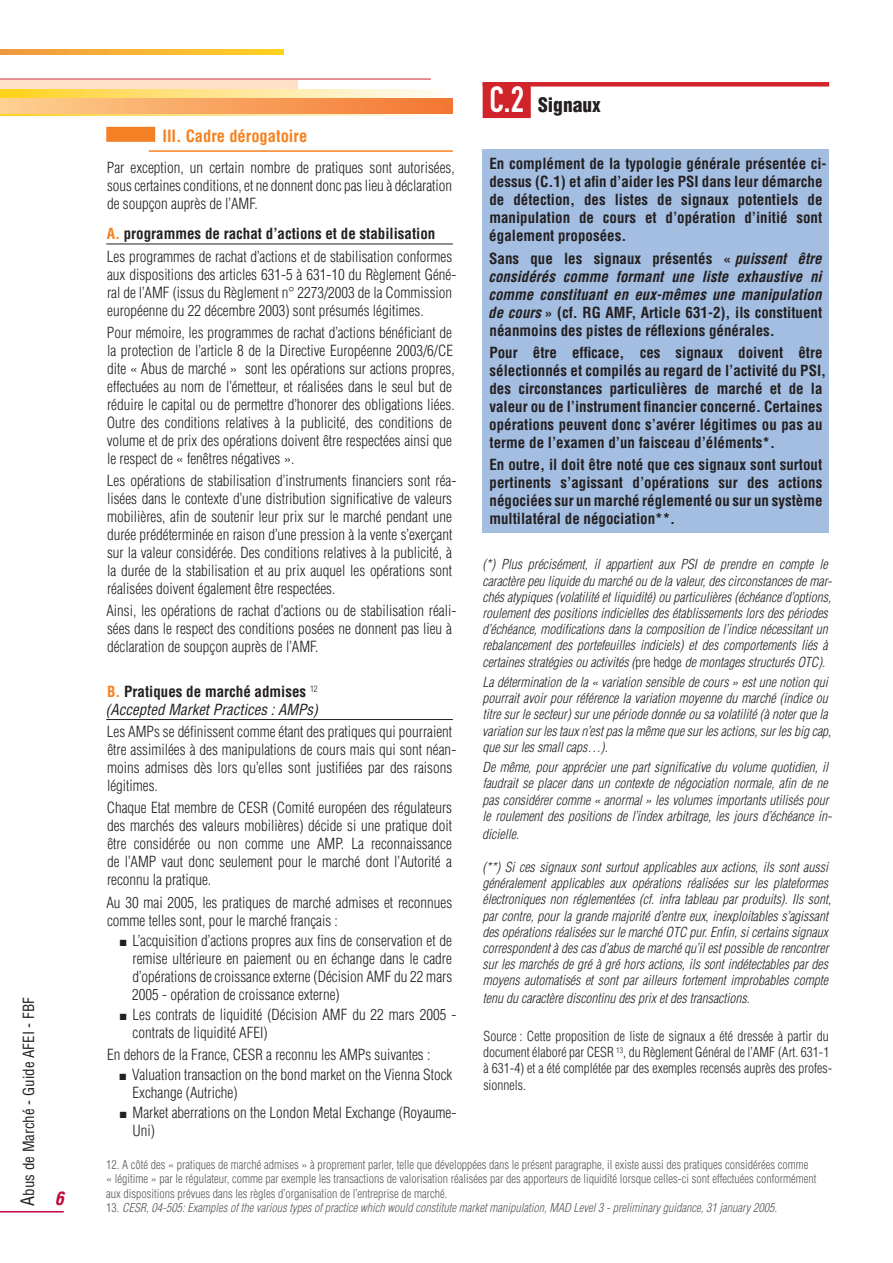
<style>
.page{position:relative;width:893px;height:1263px;background:#fff}
.page>*{position:absolute;margin:0;border:0;box-sizing:border-box;transform-origin:0 0}
.t1{font:900 condensed 19.5px "Helvetica";color:#231f20}
.t2{font:700 condensed 16.5px "Helvetica";color:#f58220}
.t3{font:300 condensed 15px/18px "Helvetica";color:#231f20}
.t4{font:700 condensed 15px/18px "Helvetica";color:#231f20}
.t5{font:italic condensed 15px/18px "Helvetica";color:#231f20}
.t6{font:condensed 15px "Helvetica";color:#231f20}
.t7{font:italic 300 condensed 13.5px/16.2px "Helvetica";color:#231f20}
.t8{font:300 condensed 13.5px/16.2px "Helvetica";color:#231f20}
.t9{font:300 condensed 12px/14.4px "Helvetica";color:#57585a}
.t10{font:italic 300 condensed 12px "Helvetica";color:#57585a}
.t11{font:9px "Zapf Dingbats ITC";color:#231f20}
.s1{font-size:18px}
.s2{font-weight:700;color:#f58220}
.s3{font-weight:700}
.s4{font-weight:700;font-style:normal;color:#f58220}
.s5{font-weight:700;font-style:normal}
.s6{font-family:"DIN Engschrift";font-weight:400;font-stretch:normal;font-size:36px;color:#fff}
.s7{font-style:italic}
.s8{font-style:normal}
</style>
<div class="page">
<hr style="left:0;top:1211px;width:64px;height:1px;background:#c2083d">
<div style="left:106px;top:127px;width:49px;height:15px;background:#f48026"></div>
<hr style="left:149px;top:150px;width:304px;height:2px;background:#f58220">
<hr style="left:106px;top:244px;width:347px;height:1px;background:#231f20">
<hr style="left:106px;top:719px;width:347px;height:1px;background:#231f20">
<div style="left:483px;top:82px;width:48px;height:36px;background:#d1232a"></div>
<div style="left:483px;top:82px;width:346px;height:5px;background:#d1232a"></div>
<div style="left:483px;top:149px;width:346px;height:384px;background:#a4bee2"></div>
<div style="left:0;top:80px;width:298px;height:21px;background:#fee1c8"></div>
<svg style="left:0;top:90px;width:446px;height:26px;background:#fddb87"></svg>
<svg style="left:0;top:50px;width:284px;height:4px"></svg>
<hr style="left:0;top:79px;width:431px;height:1px;background:#d1232a">
<svg style="left:0;top:99px;width:453px;height:14px;background:#f8a260"></svg>
<p class="t6" style="left:19px;top:1205px;width:210px;rotate:-90deg"><span class="s1">A</span>bus de Marché - Guide AFEI - FBF</p>
<p class="t2" style="left:162px;top:125px;width:146px">III. Cadre dérogatoire</p>
<p class="t3" style="left:107px;top:158px;width:349px">Par exception, un certain nombre de pratiques sont autorisées, sous certaines conditions, et ne donnent donc pas lieu à déclaration de soupçon auprès de l’AMF.</p>
<p class="t3" style="left:107px;top:223px;width:347px;line-height:22.2px"><span class="s2">A.</span> <span class="s3">programmes de rachat d’actions et de stabilisation<br></span>Les programmes de rachat d’actions et de stabilisation conformes</p>
<p class="t3" style="left:107px;top:265px;width:351px">aux dispositions des articles 631-5 à 631-10 du Règlement Géné&shy;ral de l’AMF (issus du Règlement n° 2273/2003 de la Commission européenne du 22 décembre 2003) sont présumés légitimes.</p>
<p class="t3" style="left:107px;top:323px;width:349px">Pour mémoire, les programmes de rachat d’actions bénéficiant de la protection de l’article 8 de la Directive Européenne 2003/6/CE dite « Abus de marché » sont les opérations sur actions propres, effectuées au nom de l’émetteur, et réalisées dans le seul but de réduire le capital ou de permettre d’honorer des obligations liées.<br>Outre des conditions relatives à la publicité, des conditions de volume et de prix des opérations doivent être respectées ainsi que le respect de « fenêtres négatives ».</p>
<p class="t3" style="left:107px;top:472px;width:351px">Les opérations de stabilisation d’instruments financiers sont réa&shy;lisées dans le contexte d’une distribution significative de valeurs mobilières, afin de soutenir leur prix sur le marché pendant une durée prédéterminée en raison d’une pression à la vente s’exerçant sur la valeur considérée. Des conditions relatives à la publicité, à la durée de la stabilisation et au prix auquel les opérations sont réalisées doivent également être respectées.</p>
<p class="t3" style="left:106px;top:602px;width:351px">Ainsi, les opérations de rachat d’actions ou de stabilisation réali&shy;sées dans le respect des conditions posées ne donnent pas lieu à déclaration de soupçon auprès de l’AMF.</p>
<p class="t5" style="left:105px;top:682px;width:214px"><span class="s4">B.</span> <span class="s5">Pratiques de marché admises</span> <sup>12 </sup>(Accepted Market Practices : AMPs)</p>
<p class="t3" style="left:107px;top:723px;width:351px">Les AMPs se définissent comme étant des pratiques qui pourraient être assimilées à des manipulations de cours mais qui sont néan&shy;moins admises dès lors qu’elles sont justifiées par des raisons légitimes.</p>
<p class="t3" style="left:107px;top:799px;width:347px;text-align:justify">Chaque Etat membre de CESR (Comité européen des régulateurs des marchés des valeurs mobilières) décide si une pratique doit être considérée ou non comme une AMP. La reconnaissance de l’AMP vaut donc seulement pour le marché dont l’Autorité a reconnu la pratique.</p>
<p class="t3" style="left:106px;top:893px;width:347px">Au 30 mai 2005, les pratiques de marché admises et reconnues comme telles sont, pour le marché français :</p>
<p class="t3" style="left:132px;top:931px;width:321px;text-align:justify">L’acquisition d’actions propres aux fins de conservation et de remise ultérieure en paiement ou en échange dans le cadre d’opérations de croissance externe (Décision AMF du 22 mars 2005 - opération de croissance externe)</p>
<p class="t3" style="left:132px;top:1005px;width:325px">Les contrats de liquidité (Décision AMF du 22 mars 2005 - contrats de liquidité AFEI)</p>
<p class="t3" style="left:132px;top:1045px;width:322px;line-height:20.1px;text-indent:-25px">En dehors de la France, CESR a reconnu les AMPs suivantes :<br>Valuation transaction on the bond market on the Vienna Stock</p>
<p class="t3" style="left:133px;top:1083px;width:325px;line-height:20.1px">Exchange (Autriche)<br>Market aberrations on the London Metal Exchange (Royaume-</p>
<p class="t3" style="left:133px;top:1122px;width:24px">Uni)</p>
<p class="t11" style="left:120px;top:938px;width:8px">■</p>
<p class="t11" style="left:120px;top:1013px;width:8px">■</p>
<p class="t11" style="left:119px;top:1073px;width:8px">■</p>
<p class="t11" style="left:120px;top:1111px;width:8px">■</p>
<h1 class="t1" style="left:489px;top:93px;width:113px"><span class="s6">C.2</span> Signaux</h1>
<p class="t4" style="left:489px;top:155px;width:339px">En complément de la typologie générale présentée ci&shy;dessus (C.1) et afin d’aider les PSI dans leur démarche de détection, des listes de signaux potentiels de manipulation de cours et d’opération d’initié sont également proposées.</p>
<p class="t4" style="left:488px;top:249px;width:336px;text-align:justify">Sans que les signaux présentés « <span class="s7">puissent être considérés comme formant une liste exhaustive ni comme constituant en eux-mêmes une manipulation de cours</span> » (cf. RG AMF, Article 631-2), ils constituent néanmoins des pistes de réflexions générales.</p>
<p class="t4" style="left:489px;top:343px;width:338px">Pour être efficace, ces signaux doivent être sélectionnés et compilés au regard de l’activité du PSI, des circonstances particulières de marché et de la valeur ou de l’instrument financier concerné. Certaines opérations peuvent donc s’avérer légitimes ou pas au terme de l’examen d’un faisceau d’éléments*.</p>
<p class="t4" style="left:489px;top:455px;width:335px;text-align:justify">En outre, il doit être noté que ces signaux sont surtout pertinents s’agissant d’opérations sur des actions négociées sur un marché réglementé ou sur un système multilatéral de négociation**.</p>
<p class="t7" style="left:482px;top:556px;width:351px">(*) Plus précisément, il appartient aux PSI de prendre en compte le caractère peu liquide du marché ou de la valeur, des circonstances de mar&shy;chés atypiques (volatilité et liquidité) ou particulières (échéance d’options, roulement des positions indicielles des établissements lors des périodes d’échéance, modifications dans la composition de l’indice nécessitant un rebalancement des portefeuilles indiciels) et des comportements liés à certaines stratégies ou activités (<span class="s8">pre hedge</span> de montages structurés OTC).</p>
<p class="t7" style="left:482px;top:674px;width:350px">La détermination de la « variation sensible de cours » est une notion qui pourrait avoir pour référence la variation moyenne du marché (indice ou titre sur le secteur) sur une période donnée ou sa volatilité (à noter que la variation sur les taux n’est pas la même que sur les actions, sur les big cap, que sur les small caps…).</p>
<p class="t7" style="left:483px;top:759px;width:351px">De même, pour apprécier une part significative du volume quotidien, il faudrait se placer dans un contexte de négociation normale, afin de ne pas considérer comme « anormal » les volumes importants utilisés pour le roulement des positions de l’index arbitrage, les jours d’échéance in-</p>
<p class="t7" style="left:482px;top:826px;width:38px">dicielle.</p>
<p class="t7" style="left:482px;top:859px;width:350px">(**) Si ces signaux sont surtout applicables aux actions, ils sont aussi généralement applicables aux opérations réalisées sur les plateformes électroniques non réglementées (cf. infra tableau par produits). Ils sont, par contre, pour la grande majorité d’entre eux, inexploitables s’agissant des opérations réalisées sur le marché OTC pur. Enfin, si certains signaux correspondent à des cas d’abus de marché qu’il est possible de rencontrer sur les marchés de gré à gré hors actions, ils sont indétectables par des moyens automatisés et sont par ailleurs fortement improbables compte</p>
<p class="t7" style="left:483px;top:990px;width:268px">tenu du caractère discontinu des prix et des transactions.</p>
<p class="t8" style="left:483px;top:1028px;width:351px">Source : Cette proposition de liste de signaux a été dressée à partir du document élaboré par CESR <sup>13</sup>, du Règlement Général de l’AMF (Art. 631-1 à 631-4) et a été complétée par des exemples recensés auprès des profes&shy;sionnels.</p>
<p class="t9" style="left:106px;top:1157px;width:712px">12. A côté des « pratiques de marché admises » à proprement parler, telle que développées dans le présent paragraphe, il existe aussi des pratiques considérées comme « légitime » par le régulateur, comme par exemple les transactions de valorisation réalisées par des apporteurs de liquidité lorsque celles-ci sont effectuées conformément aux dispositions prévues dans les règles d’organisation de l’entreprise de marché.</p>
<p class="t10" style="left:106px;top:1200px;width:672px"><span class="s8">13.</span> CESR, 04-505: Examples of the various types of practice which would constitute market manipulation, MAD Level 3 - preliminary guidance, 31 january 2005.</p>
</div>
